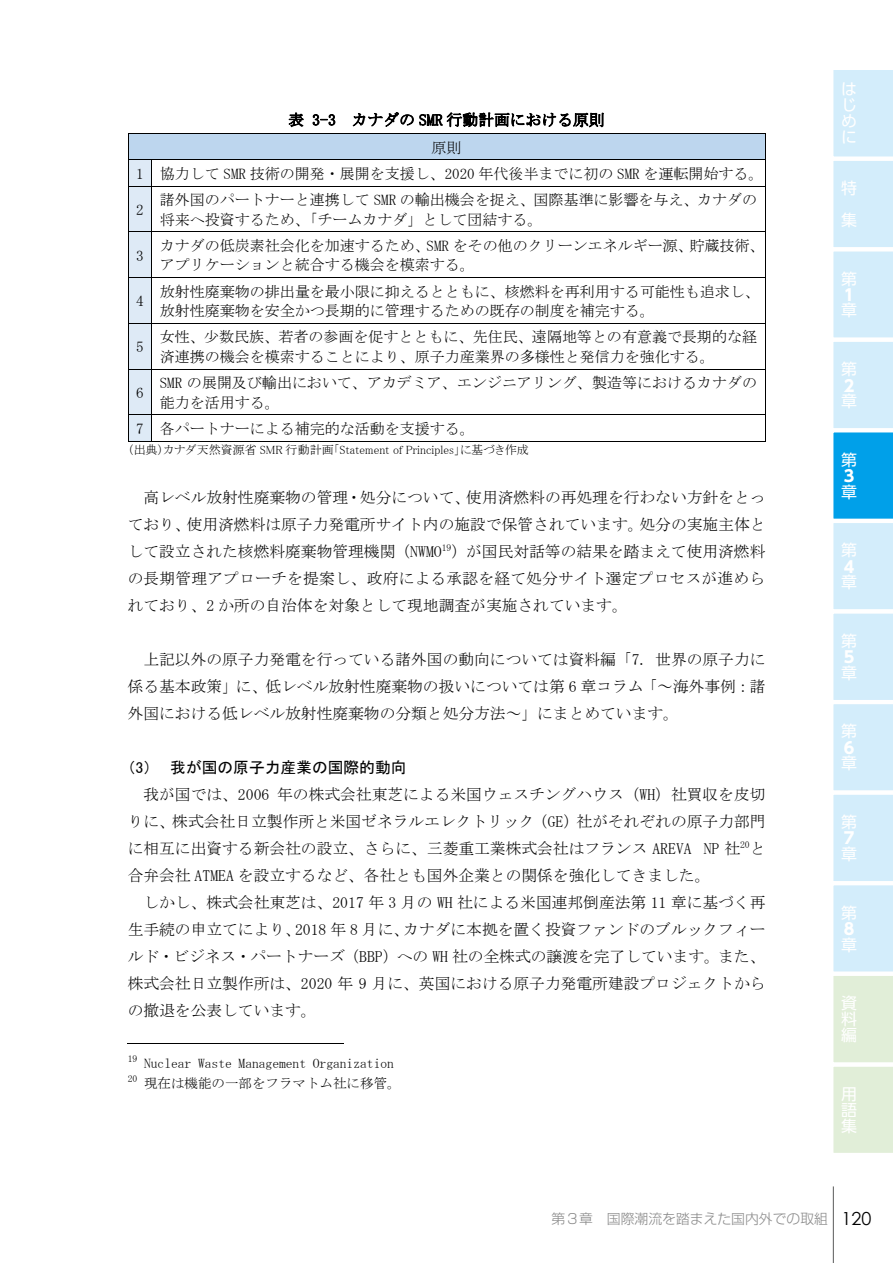
<style>
.page{position:relative;width:893px;height:1263px;background:#fff}
.page>*{position:absolute;margin:0;border:0;box-sizing:border-box;transform-origin:0 0}
.t1{font:15.9px/15.9px "UD Shin Go Pro";color:#fff;text-align:justify}
.t2{font:700 15.9px "UD Shin Go Pro";color:#fff}
.t3{font:15.75px/27px "MS Mincho";color:#000;text-align:justify}
.t4{font:15.75px "MS Gothic";color:#000}
.t5{font:15px/19.5px "MS Mincho";color:#000}
.t6{font:300 13.8px "Shin Go Pro";color:#898989}
.t7{font:13.5px/20.4px "MS Mincho";color:#000}
.t8{font:12px "MS P Mincho";color:#000}
.s1{font-family:"MS P Gothic"}
.s2{font-family:"Century Gothic";font-weight:400;font-size:18px;color:#000}
</style>
<div class="page">
<div style="left:128px;top:134px;width:637px;height:26px;background:#bdd6ee"></div>
<hr style="left:128px;top:133px;width:637px;height:1px;background:#000">
<div style="left:128px;top:160px;width:23px;height:26px;background:#deeaf6"></div>
<hr style="left:128px;top:160px;width:637px;height:1px;background:#000">
<svg style="left:128px;top:134px;width:1px;height:52px"></svg>
<svg style="left:151px;top:161px;width:1px;height:25px"></svg>
<svg style="left:765px;top:133px;width:1px;height:53px"></svg>
<div style="left:128px;top:187px;width:23px;height:45px;background:#deeaf6"></div>
<hr style="left:128px;top:186px;width:637px;height:1px;background:#000">
<hr style="left:128px;top:187px;width:1px;height:45px;background:#000">
<hr style="left:151px;top:187px;width:1px;height:45px;background:#000">
<hr style="left:765px;top:187px;width:1px;height:45px;background:#000">
<div style="left:128px;top:232px;width:23px;height:45px;background:#deeaf6"></div>
<hr style="left:128px;top:232px;width:637px;height:1px;background:#000">
<hr style="left:128px;top:232px;width:1px;height:45px;background:#000">
<hr style="left:151px;top:232px;width:1px;height:45px;background:#000">
<hr style="left:765px;top:232px;width:1px;height:45px;background:#000">
<div style="left:128px;top:278px;width:23px;height:45px;background:#deeaf6"></div>
<hr style="left:128px;top:277px;width:637px;height:1px;background:#000">
<hr style="left:128px;top:278px;width:1px;height:45px;background:#000">
<hr style="left:151px;top:278px;width:1px;height:45px;background:#000">
<hr style="left:765px;top:278px;width:1px;height:45px;background:#000">
<div style="left:128px;top:324px;width:23px;height:45px;background:#deeaf6"></div>
<hr style="left:128px;top:323px;width:637px;height:1px;background:#000">
<hr style="left:128px;top:324px;width:1px;height:45px;background:#000">
<hr style="left:151px;top:324px;width:1px;height:45px;background:#000">
<hr style="left:765px;top:324px;width:1px;height:45px;background:#000">
<div style="left:128px;top:370px;width:23px;height:45px;background:#deeaf6"></div>
<hr style="left:128px;top:369px;width:637px;height:1px;background:#000">
<hr style="left:128px;top:370px;width:1px;height:45px;background:#000">
<hr style="left:151px;top:370px;width:1px;height:45px;background:#000">
<hr style="left:765px;top:370px;width:1px;height:45px;background:#000">
<hr style="left:128px;top:415px;width:637px;height:1px;background:#000">
<svg style="left:128px;top:415px;width:24px;height:27px"></svg>
<hr style="left:152px;top:441px;width:613px;height:1px;background:#000">
<svg style="left:765px;top:415px;width:1px;height:27px"></svg>
<hr style="left:128px;top:1043px;width:216px;height:1px;background:#000">
<hr style="left:833px;top:1186px;width:1px;height:77px;background:#585959">
<svg style="left:833px;top:70px;width:60px;height:1083px;background:#c8e8f4"></svg>
<p class="t3" style="left:288px;top:106px;width:318px">表 3-3 カナダの SMR 行動計画における原則</p>
<p class="t5" style="left:136px;top:134px;width:629px;line-height:26.2px;text-align:center">原則<br>1 協力して SMR 技術の開発・展開を支援し、2020 年代後半までに初の SMR を運転開始する。</p>
<p class="t5" style="left:136px;top:200px;width:9px">2</p>
<p class="t5" style="left:160px;top:190px;width:599px">諸外国のパートナーと連携して SMR の輸出機会を捉え、国際基準に影響を与え、カナダの将来へ投資するため、「チームカナダ」として団結する。</p>
<p class="t5" style="left:136px;top:246px;width:9px">3</p>
<p class="t5" style="left:160px;top:236px;width:606px">カナダの低炭素社会化を加速するため、SMR をその他のクリーンエネルギー源、貯蔵技術、アプリケーションと統合する機会を模索する。</p>
<p class="t5" style="left:136px;top:291px;width:9px">4</p>
<p class="t5" style="left:160px;top:282px;width:602px">放射性廃棄物の排出量を最小限に抑えるとともに、核燃料を再利用する可能性も追求し、放射性廃棄物を安全かつ長期的に管理するための既存の制度を補完する。</p>
<p class="t5" style="left:136px;top:337px;width:9px">5</p>
<p class="t5" style="left:160px;top:327px;width:599px">女性、少数民族、若者の参画を促すとともに、先住民、遠隔地等との有意義で長期的な経済連携の機会を模索することにより、原子力産業界の多様性と発信力を強化する。</p>
<p class="t5" style="left:136px;top:383px;width:9px">6</p>
<p class="t5" style="left:160px;top:373px;width:599px">SMR の展開及び輸出において、アカデミア、エンジニアリング、製造等におけるカナダの能力を活用する。</p>
<p class="t5" style="left:136px;top:419px;width:340px">7 各パートナーによる補完的な活動を支援する。</p>
<p class="t8" style="left:128px;top:443px;width:403px">（出典）カナダ天然資源省 SMR 行動計画「Statement of Principles」に基づき作成</p>
<p class="t3" style="left:128px;top:484px;width:639px;text-indent:16px">高レベル放射性廃棄物の管理・処分について、使用済燃料の再処理を行わない方針をとっており、使用済燃料は原子力発電所サイト内の施設で保管されています。処分の実施主体として設立された核燃料廃棄物管理機関（NWMO<sup>19</sup>）が国民対話等の結果を踏まえて使用済燃料の長期管理アプローチを提案し、政府による承認を経て処分サイト選定プロセスが進められており、2 か所の自治体を対象として現地調査が実施されています。</p>
<p class="t3" style="left:128px;top:646px;width:639px;text-indent:16px">上記以外の原子力発電を行っている諸外国の動向については資料編「7. 世界の原子力に係る基本政策」に、低レベル放射性廃棄物の扱いについては第 6 章コラム「～海外事例：諸外国における低レベル放射性廃棄物の分類と処分方法～」にまとめています。</p>
<p class="t4" style="left:128px;top:759px;width:280px"><span class="s1">（3）</span> 我が国の原子力産業の国際的動向</p>
<p class="t3" style="left:128px;top:781px;width:639px;text-indent:16px">我が国では、2006 年の株式会社東芝による米国ウェスチングハウス（WH）社買収を皮切りに、株式会社日立製作所と米国ゼネラルエレクトリック（GE）社がそれぞれの原子力部門に相互に出資する新会社の設立、さらに、三菱重工業株式会社はフランス AREVA NP 社<sup>20</sup>と合弁会社 ATMEA を設立するなど、各社とも国外企業との関係を強化してきました。</p>
<p class="t3" style="left:128px;top:889px;width:639px;text-indent:16px">しかし、株式会社東芝は、2017 年 3 月の WH 社による米国連邦倒産法第 11 章に基づく再生手続の申立てにより、2018 年 8 月に、カナダに本拠を置く投資ファンドのブルックフィールド・ビジネス・パートナーズ（BBP）への WH 社の全株式の譲渡を完了しています。また、株式会社日立製作所は、2020 年 9 月に、英国における原子力発電所建設プロジェクトからの撤退を公表しています。</p>
<p class="t7" style="left:128px;top:1052px;width:274px"><sup>19</sup> Nuclear Waste Management Organization<br><sup>20</sup> 現在は機能の一部をフラマトム社に移管。</p>
<p class="t1" style="left:841px;top:81px;width:16px">はじめに</p>
<p class="t1" style="left:841px;top:172px;width:17px;line-height:32px">特集</p>
<p class="t1" style="left:841px;top:270px;width:17px">第</p>
<p class="t2" style="left:841px;top:282px;width:11px">１</p>
<p class="t1" style="left:841px;top:302px;width:17px">章</p>
<p class="t1" style="left:841px;top:361px;width:17px">第</p>
<p class="t2" style="left:841px;top:373px;width:14px">２</p>
<p class="t1" style="left:841px;top:393px;width:17px">章</p>
<p class="t1" style="left:841px;top:451px;width:17px">第</p>
<p class="t2" style="left:841px;top:463px;width:14px">３</p>
<p class="t1" style="left:841px;top:483px;width:17px">章</p>
<p class="t1" style="left:841px;top:542px;width:17px">第</p>
<p class="t2" style="left:841px;top:554px;width:14px">４</p>
<p class="t1" style="left:841px;top:574px;width:17px">章</p>
<p class="t1" style="left:841px;top:632px;width:17px">第</p>
<p class="t2" style="left:841px;top:644px;width:14px">５</p>
<p class="t1" style="left:841px;top:664px;width:17px">章</p>
<p class="t1" style="left:841px;top:723px;width:17px">第</p>
<p class="t2" style="left:841px;top:735px;width:14px">６</p>
<p class="t1" style="left:841px;top:755px;width:17px">章</p>
<p class="t1" style="left:841px;top:814px;width:17px">第</p>
<p class="t2" style="left:841px;top:825px;width:14px">７</p>
<p class="t1" style="left:841px;top:845px;width:17px">章</p>
<p class="t1" style="left:841px;top:904px;width:17px">第</p>
<p class="t2" style="left:841px;top:916px;width:14px">８</p>
<p class="t1" style="left:841px;top:936px;width:17px">章</p>
<p class="t1" style="left:841px;top:995px;width:17px">資料編</p>
<p class="t1" style="left:841px;top:1085px;width:17px">用語集</p>
<p class="t6" style="left:552px;top:1208px;width:321px">第３章　国際潮流を踏まえた国内外での取組 <span class="s2">120</span></p>
</div>
